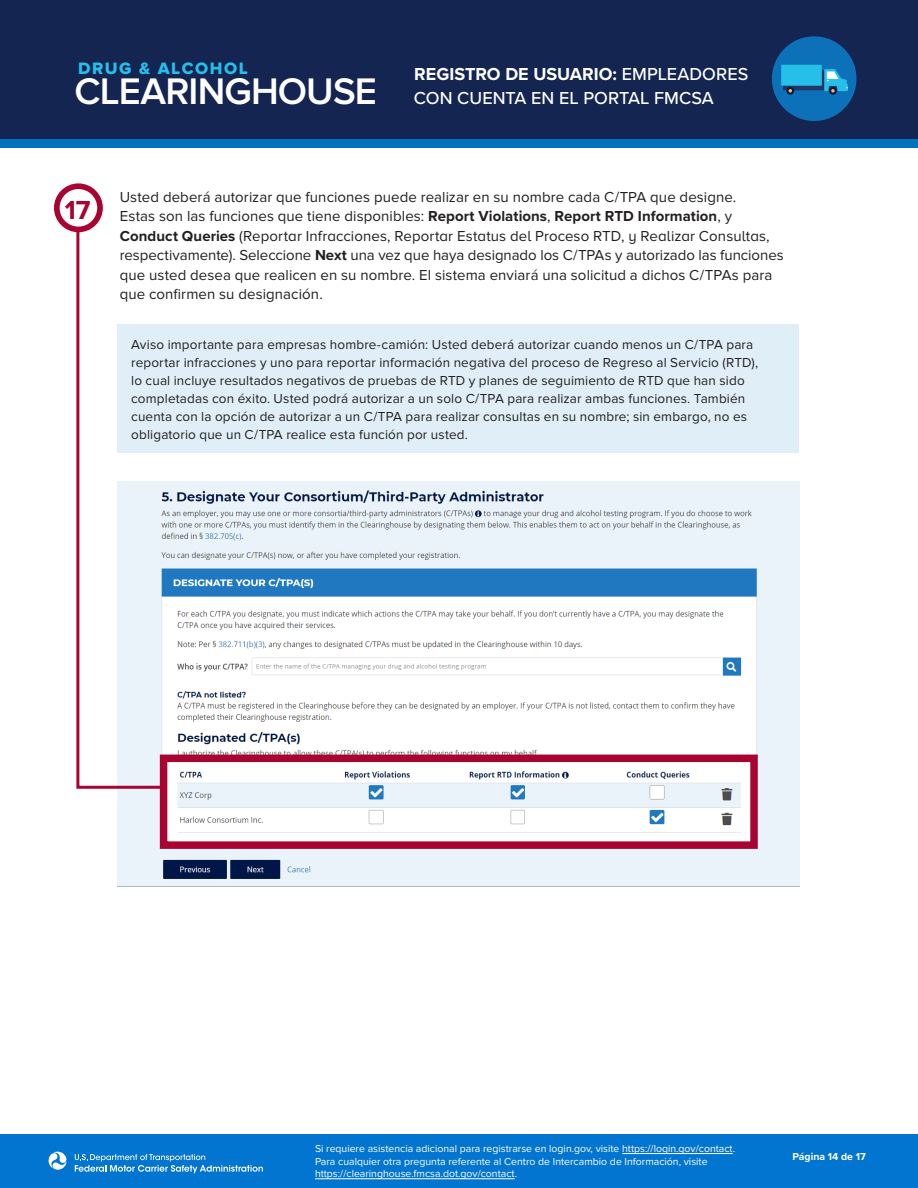
<style>
.page{position:relative;width:918px;height:1188px;background:#fff}
.page>*{position:absolute;margin:0;border:0;box-sizing:border-box;transform-origin:0 0}
.t1{font:600 38.4px "Proxima Nova";letter-spacing:-.025em;color:#fff}
.t2{font:700 27px "Proxima Nova";color:#a90332}
.t3{font:500 18px/24px "Proxima Nova";letter-spacing:.005em;color:#fff}
.t4{font:17.1px "Proxima Nova Extrabld";letter-spacing:.09em;color:#26bfea}
.t5{font:15px/19.5px "Proxima Nova";letter-spacing:.005em;color:#231f20}
.t6{font:13.5px/18px "Proxima Nova";letter-spacing:.01em;color:#231f20}
.t7{font:10.5px/12.6px "Proxima Nova";color:#fff}
.t8{font:700 10.5px "Proxima Nova";color:#fff}
.s1{font-weight:700}
</style>
<div class="page">
<div style="left:0;top:0;width:918px;height:145px;background:#132550"></div>
<div style="left:0;top:139px;width:918px;height:8px;background:#0073bd"></div>
<div style="left:772px;top:36px;width:85px;height:85px;background:#0d71b9;border-radius:50%"></div>
<div style="left:781px;top:65px;width:41px;height:21px;background:#26bfea"></div>
<svg style="left:783px;top:69px;width:65px;height:24px"></svg>
<div style="left:0;top:1134px;width:918px;height:54px;background:#0275d0"></div>
<svg style="left:48px;top:1152px;width:19px;height:18px"></svg>
<svg style="left:75px;top:1154px;width:188px;height:19px"></svg>
<hr style="left:622px;top:1153px;width:111px;height:1px;background:#fff">
<hr style="left:315px;top:1179px;width:200px;height:1px;background:#fff">
<img style="left:118px;top:481px;width:682px;height:405px">
<div style="left:160px;top:755px;width:598px;height:94px;border:8px solid #a90332"></div>
<svg style="left:75px;top:227px;width:91px;height:563px"></svg>
<div style="left:118px;top:324px;width:681px;height:129px;background:#e0eef7"></div>
<div style="left:54px;top:183px;width:49px;height:49px;border:6px solid #a90332;border-radius:50%"></div>
<p class="t4" style="left:78px;top:58px;width:171px">DRUG &amp; ALCOHOL</p>
<h1 class="t1" style="left:75px;top:69px;width:304px">CLEARINGHOUSE</h1>
<h3 class="t3" style="left:414px;top:61px;width:336px"><span class="s1">REGISTRO DE USUARIO:</span> EMPLEADORES<br>CON CUENTA EN EL PORTAL FMCSA</h3>
<p class="t2" style="left:65px;top:189px;width:27px">17</p>
<p class="t5" style="left:120px;top:187px;width:666px">Usted deberá autorizar que funciones puede realizar en su nombre cada C/TPA que designe.<br>Estas son las funciones que tiene disponibles: <span class="s1">Report Violations</span>, <span class="s1">Report RTD Information</span>, y <span class="s1">Conduct Queries</span> (Reportar Infracciones, Reportar Estatus del Proceso RTD, y Realizar Consultas, respectivamente). Seleccione <span class="s1">Next</span> una vez que haya designado los C/TPAs y autorizado las funciones que usted desea que realicen en su nombre. El sistema enviará una solicitud a dichos C/TPAs para que confirmen su designación.</p>
<p class="t6" style="left:131px;top:335px;width:628px">Aviso importante para empresas hombre-camión: Usted deberá autorizar cuando menos un C/TPA para reportar infracciones y uno para reportar información negativa del proceso de Regreso al Servicio (RTD), lo cual incluye resultados negativos de pruebas de RTD y planes de seguimiento de RTD que han sido completadas con éxito. Usted podrá autorizar a un solo C/TPA para realizar ambas funciones. También cuenta con la opción de autorizar a un C/TPA para realizar consultas en su nombre; sin embargo, no es obligatorio que un C/TPA realice esta función por usted.</p>
<p class="t7" style="left:315px;top:1143px;width:422px">Si requiere asistencia adicional para registrarse en login.gov, visite https://login.gov/contact.<br>Para cualquier otra pregunta referente al Centro de Intercambio de Información, visite https://clearinghouse.fmcsa.dot.gov/contact.</p>
<p class="t8" style="left:793px;top:1149px;width:75px">Página 14 de 17</p>
</div>
